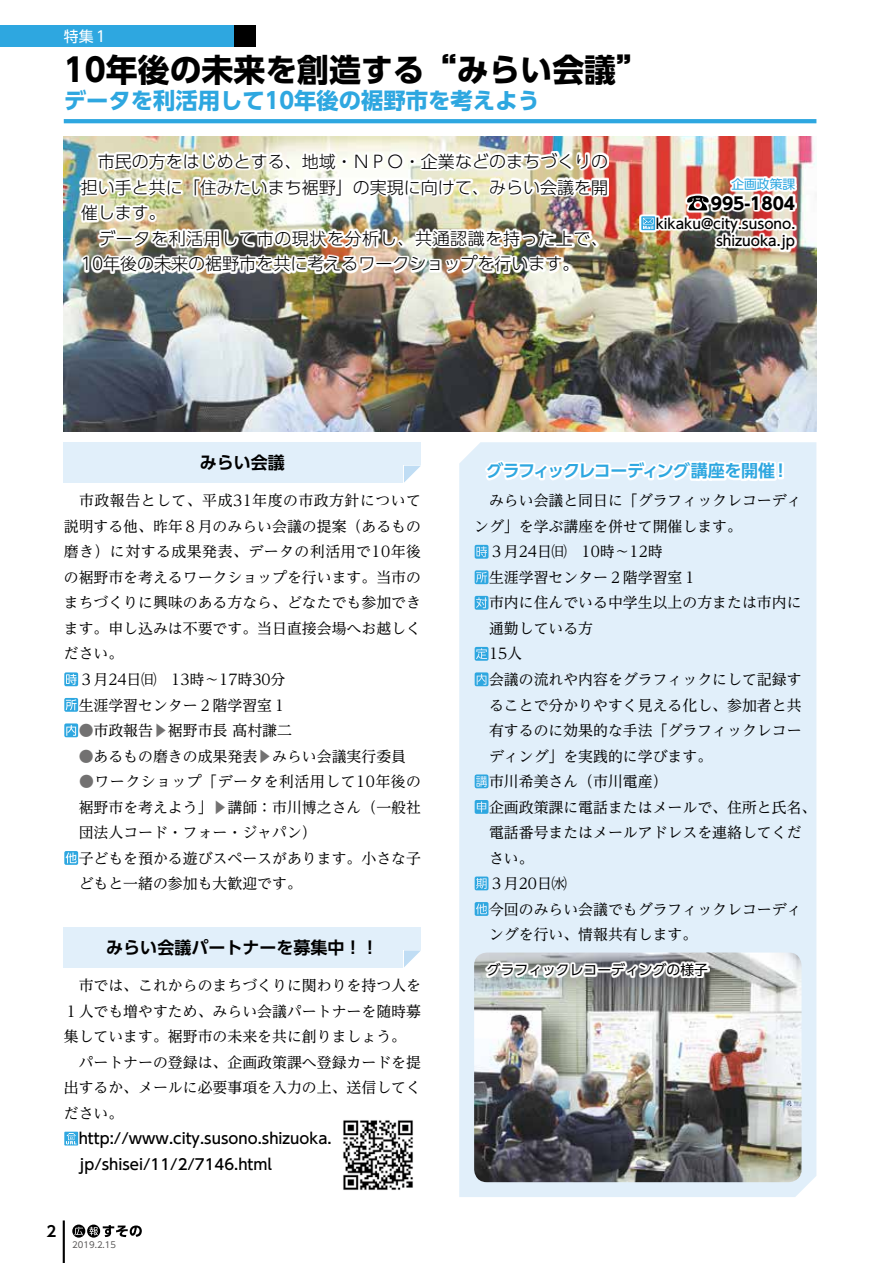
<style>
.page{position:relative;width:893px;height:1263px;background:#fff}
.page>*{position:absolute;margin:0;border:0;box-sizing:border-box;transform-origin:0 0}
.t1{font:700 31.95px "UD Shin Go Pro";color:#000}
.t2{font:700 22.35px "UD Shin Go Pro";color:#2ea7e0}
.t3{font:300 16.95px/25.5px "UD Shin Go Pro";color:#000}
.t4{font:700 16.95px "UD Shin Go Pro De";color:#000}
.t5{font:700 16.95px "UD Shin Go Pro De";letter-spacing:-.035em;color:#2ea7e0}
.t6{font:700 16.95px "UD Shin Go Pro";color:#000}
.t7{font:14.85px/25.5px "UD Reimin Pro";color:#000}
.t8{font:500 14.85px/25.5px "UD Shin Go Pro";color:#000}
.t9{font:14.85px "UD Reimin Pro";letter-spacing:.035em;color:#000}
.t10{font:14.85px "UD Shin Go Pro";color:#fff}
.t11{font:700 14.85px "UD Shin Go Pro De";color:#000}
.t12{font:500 13.8px/17.5px "UD Shin Go Pro";color:#000;text-align:right}
.t13{font:13.8px "UD Shin Go Pro";color:#000}
.t14{font:12.75px "UD Shin Go Pro";color:#2ea7e0}
.t15{font:8.55px "UD Shin Go Pro";color:#595757}
.s1{color:#727171}
</style>
<div class="page">
<div style="left:64px;top:442px;width:357px;height:41px;background:#e1effa"></div>
<svg style="left:404px;top:466px;width:17px;height:17px"></svg>
<div style="left:64px;top:927px;width:357px;height:40px;background:#e1effa"></div>
<svg style="left:404px;top:951px;width:17px;height:16px"></svg>
<div style="left:0;top:26px;width:234px;height:21px;background:#2ea7e0"></div>
<div style="left:234px;top:26px;width:21px;height:21px;background:#000"></div>
<img style="left:64px;top:136px;width:752px;height:296px">
<img style="left:79px;top:151px;width:530px;height:123px">
<img style="left:639px;top:176px;width:158px;height:76px">
<svg style="left:687px;top:196px;width:22px;height:14px"></svg>
<svg style="left:641px;top:216px;width:14px;height:14px"></svg>
<svg style="left:64px;top:672px;width:14px;height:14px"></svg>
<svg style="left:64px;top:698px;width:14px;height:14px"></svg>
<svg style="left:64px;top:723px;width:14px;height:14px"></svg>
<svg style="left:64px;top:851px;width:14px;height:14px"></svg>
<svg style="left:64px;top:1132px;width:14px;height:13px"></svg>
<img style="left:343px;top:1120px;width:70px;height:70px">
<div style="left:459px;top:442px;width:357px;height:755px;background:#e1effa"></div>
<svg style="left:481px;top:457px;width:132px;height:27px"></svg>
<svg style="left:623px;top:452px;width:156px;height:34px"></svg>
<div style="left:777px;top:462px;width:7px;height:14px;border:4px solid #fff"></div>
<div style="left:777px;top:473px;width:7px;height:6px;border:4px solid #fff"></div>
<svg style="left:475px;top:545px;width:13px;height:14px"></svg>
<svg style="left:475px;top:570px;width:13px;height:14px"></svg>
<svg style="left:475px;top:596px;width:13px;height:14px"></svg>
<svg style="left:475px;top:647px;width:13px;height:14px"></svg>
<svg style="left:475px;top:672px;width:13px;height:14px"></svg>
<svg style="left:475px;top:774px;width:13px;height:14px"></svg>
<svg style="left:475px;top:800px;width:13px;height:14px"></svg>
<svg style="left:475px;top:876px;width:13px;height:14px"></svg>
<svg style="left:475px;top:902px;width:13px;height:14px"></svg>
<img style="left:474px;top:952px;width:327px;height:230px">
<svg style="left:485px;top:960px;width:225px;height:18px"></svg>
<svg style="left:87px;top:1224px;width:13px;height:13px"></svg>
<svg style="left:89px;top:1225px;width:53px;height:12px"></svg>
<svg style="left:72px;top:1224px;width:13px;height:13px"></svg>
<svg style="left:74px;top:1227px;width:9px;height:8px"></svg>
<hr style="left:63px;top:1220px;width:2px;height:43px;background:#000">
<svg style="left:64px;top:119px;width:752px;height:4px;background:#31a8e0"></svg>
<p class="t10" style="left:64px;top:24px;width:46px">特集１</p>
<h1 class="t1" style="left:64px;top:44px;width:586px">10年後の未来を創造する“みらい会議”</h1>
<h2 class="t2" style="left:64px;top:83px;width:477px">データを利活用して10年後の裾野市を考えよう</h2>
<p class="t3" style="left:81px;top:148px;width:529px">　市民の方をはじめとする、地域・ＮＰＯ・企業などのまちづくりの担い手と共に「住みたいまち裾野」の実現に向けて、みらい会議を開催します。<br>　データを利活用して市の現状を分析し、共通認識を持った上で、<br>10年後の未来の裾野市を共に考えるワークショップを行います。</p>
<p class="t14" style="left:731px;top:174px;width:65px">企画政策課</p>
<p class="t6" style="left:711px;top:189px;width:86px">995-1804</p>
<p class="t12" style="left:656px;top:214px;width:141px">kikaku@city.susono. shizuoka.jp</p>
<p class="t4" style="left:200px;top:449px;width:87px">みらい会議</p>
<p class="t9" style="left:64px;top:489px;width:359px">　市政報告として、平成31年度の市政方針について</p>
<p class="t7" style="left:64px;top:513px;width:359px">説明する他、昨年８月のみらい会議の提案（あるもの</p>
<p class="t9" style="left:64px;top:540px;width:359px">磨き）に対する成果発表、データの利活用で10年後</p>
<p class="t7" style="left:64px;top:564px;width:359px">の裾野市を考えるワークショップを行います。当市の</p>
<p class="t7" style="left:64px;top:590px;width:359px">まちづくりに興味のある方なら、どなたでも参加でき</p>
<p class="t7" style="left:64px;top:615px;width:359px">ます。申し込みは不要です。当日直接会場へお越しく</p>
<p class="t7" style="left:64px;top:641px;width:61px">ださい。</p>
<p class="t7" style="left:79px;top:666px;width:208px">３月24日㈰　13時～17時30分</p>
<p class="t7" style="left:79px;top:692px;width:210px">生涯学習センター２階学習室１</p>
<p class="t7" style="left:79px;top:717px;width:215px"><span class="s1">●</span>市政報告<span class="s1">▶︎</span>裾野市長 髙村謙二</p>
<p class="t7" style="left:79px;top:743px;width:329px"><span class="s1">●</span>あるもの磨きの成果発表<span class="s1">▶︎</span>みらい会議実行委員</p>
<p class="t7" style="left:79px;top:768px;width:344px"><span class="s1">●</span>ワークショップ「データを利活用して10年後の裾野市を考えよう」<span class="s1">▶</span>講師：市川博之さん（一般社団法人コード・フォー・ジャパン）<br>子どもを預かる遊びスペースがあります。小さな子どもと一緒の参加も大歓迎です。</p>
<p class="t4" style="left:106px;top:933px;width:274px">みらい会議パートナーを募集中！！</p>
<p class="t7" style="left:64px;top:972px;width:359px">　市では、これからのまちづくりに関わりを持つ人を<br>１人でも増やすため、みらい会議パートナーを随時募集しています。裾野市の未来を共に創りましょう。　パートナーの登録は、企画政策課へ登録カードを提出するか、メールに必要事項を入力の上、送信してください。</p>
<p class="t8" style="left:79px;top:1125px;width:254px">http://www.city.susono.shizuoka. jp/shisei/11/2/7146.html</p>
<p class="t11" style="left:47px;top:1219px;width:11px">2</p>
<p class="t15" style="left:72px;top:1238px;width:45px">2019.2.15</p>
<p class="t5" style="left:486px;top:457px;width:304px">グラフィックレコーディング講座を開催！</p>
<p class="t7" style="left:474px;top:488px;width:329px">　みらい会議と同日に「グラフィックレコーディ</p>
<p class="t7" style="left:474px;top:513px;width:269px">ング」を学ぶ講座を併せて開催します。</p>
<p class="t7" style="left:489px;top:539px;width:175px">３月24日㈰　10時～12時</p>
<p class="t7" style="left:489px;top:564px;width:210px">生涯学習センター２階学習室１</p>
<p class="t7" style="left:489px;top:590px;width:314px">市内に住んでいる中学生以上の方または市内に</p>
<p class="t7" style="left:489px;top:615px;width:106px">通勤している方</p>
<p class="t7" style="left:489px;top:641px;width:35px">15人</p>
<p class="t7" style="left:489px;top:666px;width:314px">会議の流れや内容をグラフィックにして記録す</p>
<p class="t7" style="left:489px;top:692px;width:314px">ることで分かりやすく見える化し、参加者と共</p>
<p class="t7" style="left:489px;top:717px;width:314px">有するのに効果的な手法「グラフィックレコー</p>
<p class="t7" style="left:489px;top:743px;width:225px">ディング」を実践的に学びます。</p>
<p class="t7" style="left:489px;top:768px;width:180px">市川希美さん（市川電産）</p>
<p class="t7" style="left:489px;top:794px;width:329px">企画政策課に電話またはメールで、住所と氏名、</p>
<p class="t7" style="left:489px;top:819px;width:314px">電話番号またはメールアドレスを連絡してくだ</p>
<p class="t7" style="left:489px;top:845px;width:46px">さい。</p>
<p class="t7" style="left:489px;top:870px;width:79px">３月20日㈬</p>
<p class="t7" style="left:489px;top:896px;width:314px">今回のみらい会議でもグラフィックレコーディ</p>
<p class="t7" style="left:489px;top:921px;width:210px">ングを行い、情報共有します。</p>
<p class="t13" style="left:487px;top:958px;width:223px">グラフィックレコーディングの様子</p>
</div>
